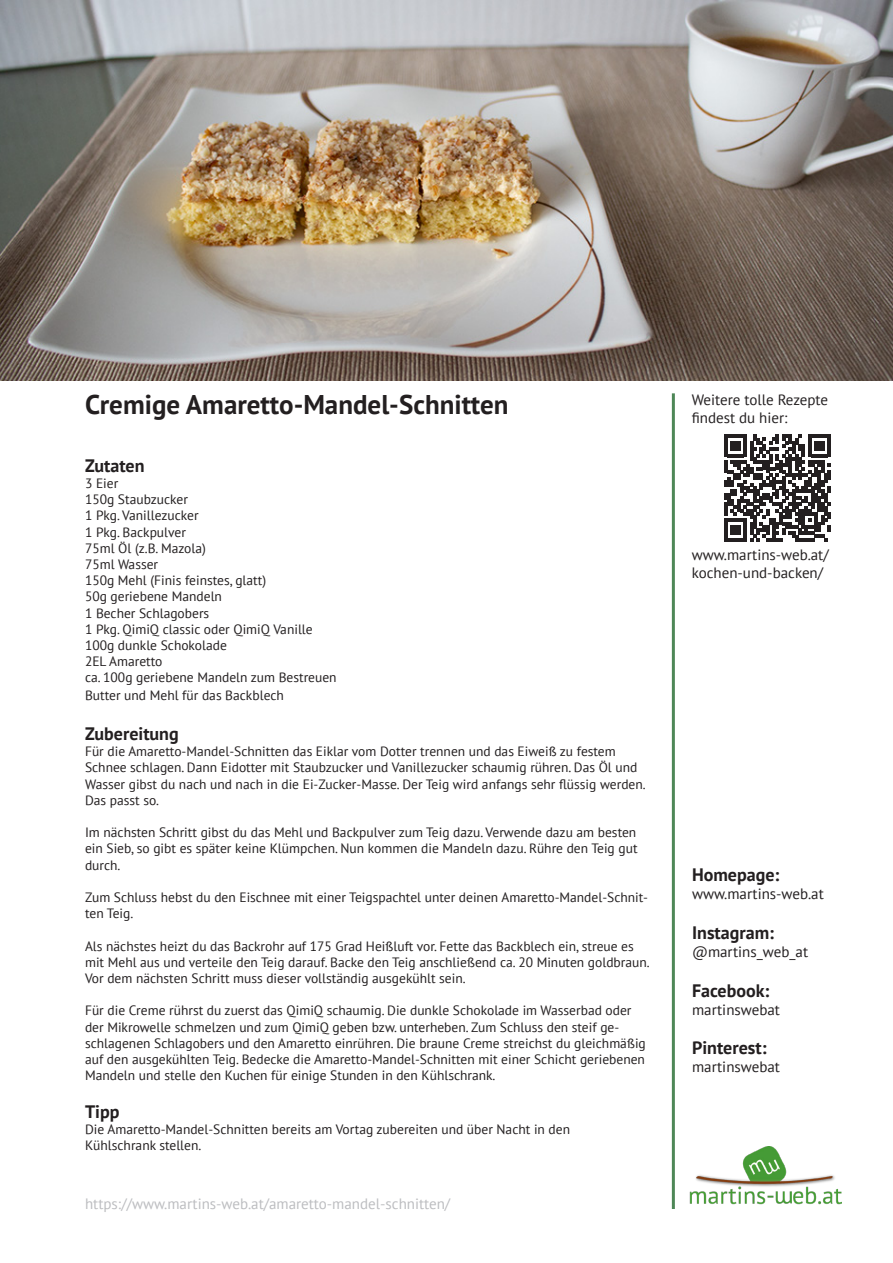
<style>
.page{position:relative;width:893px;height:1263px;background:#fff}
.page>*{position:absolute;margin:0;border:0;box-sizing:border-box;transform-origin:0 0}
.Rezeptname{font:700 27px "PT Sans";color:#231f20}
.Überschriften{font:700 18px "PT Sans";color:#231f20}
.normaler_Text{font:15px/18px "PT Sans";color:#231f20}
.Text_Fusszeile{font:15px "PT Sans";color:#bcbdc0}
.normaler_Text-2{font:13.5px/16.2px "PT Sans";color:#231f20}
</style>
<div class="page">
<img style="left:689px;top:1146px;width:152px;height:59px">
<hr style="left:672px;top:393px;width:3px;height:816px;background:#4e8757">
<svg style="left:724px;top:435px;width:107px;height:106px"></svg>
<img style="left:0;top:0;width:893px;height:380px">
<p class="Rezeptname" style="left:85px;top:387px;width:425px">Cremige Amaretto-Mandel-Schnitten</p>
<p class="Überschriften" style="left:85px;top:454px;width:61px">Zutaten</p>
<p class="normaler_Text-2" style="left:85px;top:475px;width:35px">3 Eier</p>
<p class="normaler_Text-2" style="left:85px;top:491px;width:104px">150g Staubzucker</p>
<p class="normaler_Text-2" style="left:85px;top:507px;width:115px">1 Pkg. Vanillezucker</p>
<p class="normaler_Text-2" style="left:85px;top:523px;width:102px">1 Pkg. Backpulver</p>
<p class="normaler_Text-2" style="left:85px;top:540px;width:122px">75ml Öl (z.B. Mazola)</p>
<p class="normaler_Text-2" style="left:85px;top:556px;width:75px">75ml Wasser</p>
<p class="normaler_Text-2" style="left:85px;top:572px;width:183px">150g Mehl (Finis feinstes, glatt)</p>
<p class="normaler_Text-2" style="left:85px;top:588px;width:138px">50g geriebene Mandeln</p>
<p class="normaler_Text-2" style="left:85px;top:604px;width:126px">1 Becher Schlagobers</p>
<p class="normaler_Text-2" style="left:85px;top:621px;width:229px">1 Pkg. QimiQ classic oder QimiQ Vanille</p>
<p class="normaler_Text-2" style="left:85px;top:637px;width:143px">100g dunkle Schokolade</p>
<p class="normaler_Text-2" style="left:85px;top:653px;width:79px">2EL Amaretto</p>
<p class="normaler_Text-2" style="left:85px;top:669px;width:253px">ca. 100g geriebene Mandeln zum Bestreuen</p>
<p class="normaler_Text-2" style="left:85px;top:687px;width:200px">Butter und Mehl für das Backblech</p>
<p class="Überschriften" style="left:85px;top:722px;width:95px">Zubereitung</p>
<p class="normaler_Text-2" style="left:85px;top:743px;width:562px">Für die Amaretto-Mandel-Schnitten das Eiklar vom Dotter trennen und das Eiweiß zu festem Schnee schlagen. Dann Eidotter mit Staubzucker und Vanillezucker schaumig rühren. Das Öl und Wasser gibst du nach und nach in die Ei-Zucker-Masse. Der Teig wird anfangs sehr flüssig werden.<br>Das passt so.</p>
<p class="normaler_Text-2" style="left:85px;top:824px;width:554px;text-align:justify">Im nächsten Schritt gibst du das Mehl und Backpulver zum Teig dazu. Verwende dazu am besten ein Sieb, so gibt es später keine Klümpchen. Nun kommen die Mandeln dazu. Rühre den Teig gut durch.</p>
<p class="normaler_Text-2" style="left:85px;top:889px;width:564px">Zum Schluss hebst du den Eischnee mit einer Teigspachtel unter deinen Amaretto-Mandel-Schnit&shy;ten Teig.</p>
<p class="normaler_Text-2" style="left:85px;top:937px;width:566px">Als nächstes heizt du das Backrohr auf 175 Grad Heißluft vor. Fette das Backblech ein, streue es mit Mehl aus und verteile den Teig darauf. Backe den Teig anschließend ca. 20 Minuten goldbraun.<br>Vor dem nächsten Schritt muss dieser vollständig ausgekühlt sein.</p>
<p class="normaler_Text-2" style="left:85px;top:1002px;width:562px">Für die Creme rührst du zuerst das QimiQ schaumig. Die dunkle Schokolade im Wasserbad oder der Mikrowelle schmelzen und zum QimiQ geben bzw. unterheben. Zum Schluss den steif ge&shy;schlagenen Schlagobers und den Amaretto einrühren. Die braune Creme streichst du gleichmäßig auf den ausgekühlten Teig. Bedecke die Amaretto-Mandel-Schnitten mit einer Schicht geriebenen Mandeln und stelle den Kuchen für einige Stunden in den Kühlschrank.</p>
<p class="Überschriften" style="left:85px;top:1100px;width:36px">Tipp</p>
<p class="normaler_Text-2" style="left:85px;top:1121px;width:487px">Die Amaretto-Mandel-Schnitten bereits am Vortag zubereiten und über Nacht in den</p>
<p class="normaler_Text-2" style="left:85px;top:1137px;width:118px">Kühlschrank stellen.</p>
<p class="Text_Fusszeile" style="left:85px;top:1194px;width:367px">https://www.martins-web.at/amaretto-mandel-schnitten/</p>
<p class="normaler_Text" style="left:692px;top:390px;width:138px">Weitere tolle Rezepte findest du hier:</p>
<p class="normaler_Text" style="left:692px;top:545px;width:138px">www.martins-web.at/ kochen-und-backen/</p>
<h2 class="Überschriften" style="left:692px;top:863px;width:89px">Homepage:</h2>
<p class="normaler_Text" style="left:692px;top:885px;width:133px">www.martins-web.at</p>
<h2 class="Überschriften" style="left:692px;top:921px;width:83px">Instagram:</h2>
<p class="normaler_Text" style="left:692px;top:942px;width:118px">@martins_web_at</p>
<h2 class="Überschriften" style="left:692px;top:978px;width:79px">Facebook:</h2>
<p class="normaler_Text" style="left:692px;top:1000px;width:89px">martinswebat</p>
<h2 class="Überschriften" style="left:692px;top:1036px;width:76px">Pinterest:</h2>
<p class="normaler_Text" style="left:692px;top:1057px;width:89px">martinswebat</p>
</div>
